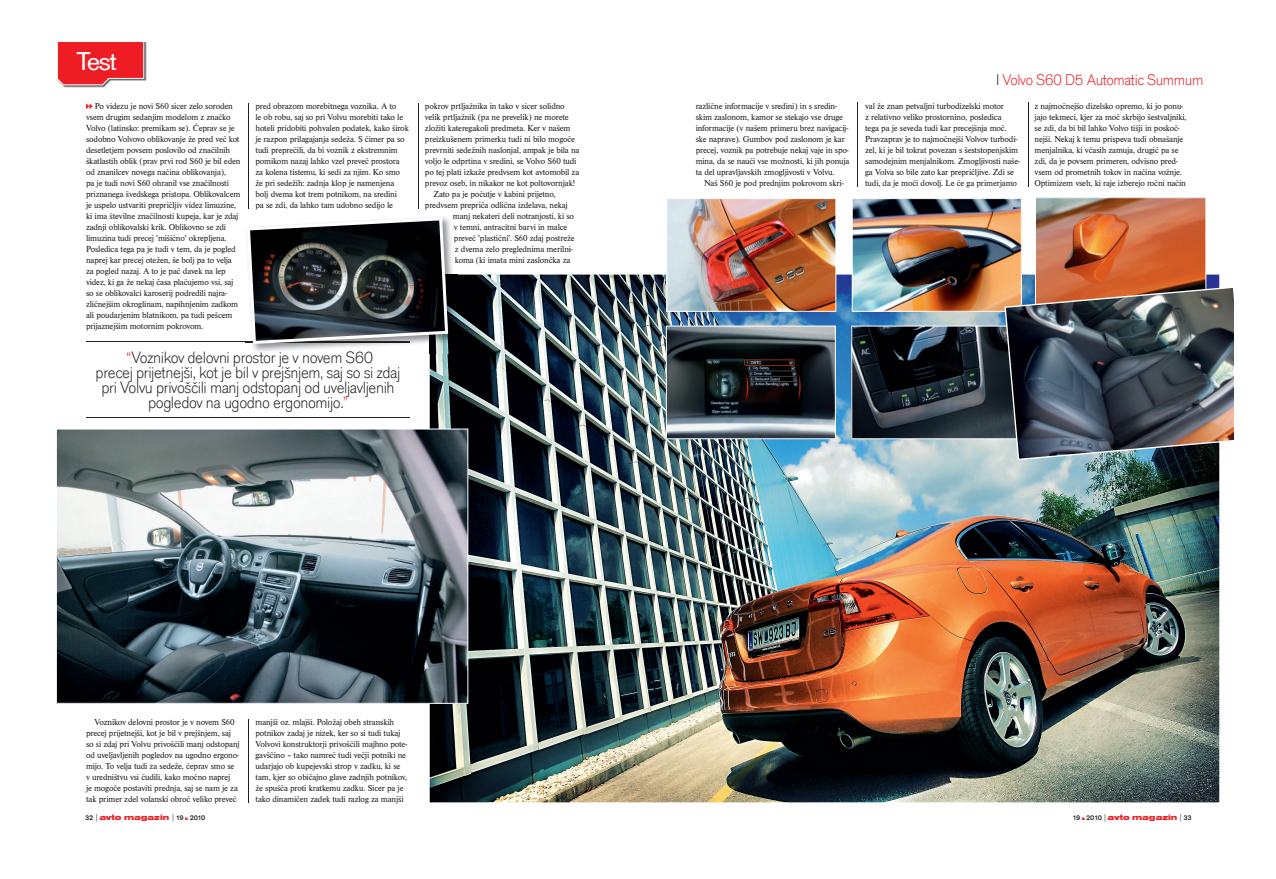
<style>
.page{position:relative;width:1276px;height:879px;background:#fff}
.page>*{position:absolute;margin:0;border:0;box-sizing:border-box;transform-origin:0 0}
.t1{font:26.7px "Accius T";color:#fff}
.t2{font:17px/15px "Accius T Ligh";letter-spacing:-.025em;color:#231f20;text-align:center}
.t3{font:16px "Accius T Ligh";letter-spacing:-.025em;color:#ee1d23}
.t4{font:9px/11px "Nimbus Rom D";letter-spacing:-.02em;color:#231f20}
.t5{font:8px "Nimbus San D Blac Exte";color:#ee1d23}
.s1{color:#ee1d23}
.s2{color:#231f20}
.s3{font-family:"Accius T";font-weight:500;font-size:7px;color:#231f20}
.s4{font-family:"Accius T Ligh";font-size:9px;color:#231f20}
</style>
<div class="page">
<svg style="left:86px;top:103px;width:7px;height:6px"></svg>
<img style="left:62px;top:43px;width:84px;height:44px">
<svg style="left:57px;top:43px;width:87px;height:42px"></svg>
<img style="left:430px;top:275px;width:789px;height:527px">
<svg style="left:56px;top:428px;width:412px;height:276px"></svg>
<img style="left:666px;top:198px;width:170px;height:114px">
<svg style="left:666px;top:325px;width:170px;height:114px"></svg>
<hr style="left:86px;top:342px;width:324px;height:1px;background:#231f20">
<hr style="left:86px;top:417px;width:324px;height:1px;background:#231f20">
<img style="left:245px;top:341px;width:185px;height:12px">
<img style="left:430px;top:344px;width:27px;height:9px">
<img style="left:245px;top:352px;width:128px;height:1px">
<svg style="left:247px;top:217px;width:210px;height:127px"></svg>
<img style="left:851px;top:197px;width:382px;height:263px">
<hr style="left:248px;top:103px;width:1px;height:105px;background:#231f20">
<hr style="left:248px;top:719px;width:1px;height:83px;background:#231f20">
<hr style="left:418px;top:103px;width:1px;height:105px;background:#231f20">
<hr style="left:857px;top:102px;width:1px;height:84px;background:#231f20">
<hr style="left:1028px;top:102px;width:1px;height:84px;background:#231f20">
<h1 class="t1" style="left:77px;top:45px;width:42px">Test</h1>
<p class="t4" style="left:86px;top:100px;width:156px;text-indent:9px">Po videzu je novi S60 sicer zelo soroden vsem drugim sedanjim modelom z značko Volvo (latinsko: premikam se). Čeprav se je sodobno Volvovo oblikovanje že pred več kot desetletjem povsem poslovilo od značilnih škatlastih oblik (prav prvi rod S60 je bil eden od znanilcev novega načina oblikovanja),<br>pa je tudi novi S60 ohranil vse značilnosti priznanega švedskega pristopa. Oblikovalcem je uspelo ustvariti prepričljiv videz limuzine, ki ima številne značilnosti kupeja, kar je zdaj zadnji oblikovalski krik. Oblikovno se zdi limuzina tudi precej 'mišično' okrepljena.<br>Posledica tega pa je tudi v tem, da je pogled naprej kar precej otežen, še bolj pa to velja za pogled nazaj. A to je pač davek na lep videz, ki ga že nekaj časa plačujemo vsi, saj so se oblikovalci karoserij podredili najra&shy;zličnejšim okroglinam, napihnjenim zadkom ali poudarjenim blatnikom, pa tudi pešcem prijaznejšim motornim pokrovom.</p>
<p class="t4" style="left:255px;top:100px;width:155px">pred obrazom morebitnega voznika. A to<br>le ob robu, saj so pri Volvu morebiti tako le hoteli pridobiti pohvalen podatek, kako širok je razpon prilagajanja sedeža. S čimer pa so tudi preprečili, da bi voznik z ekstremnim pomikom nazaj lahko vzel preveč prostora za kolena tistemu, ki sedi za njim. Ko smo že pri sedežih: zadnja klop je namenjena bolj dvema kot trem potnikom, na sredini<br>pa se zdi, da lahko tam udobno sedijo le</p>
<h2 class="t2" style="left:96px;top:350px;width:306px"><span class="s1">“</span>Voznikov delovni pros or e v novem S60<br>precej prijetnejši, kot je bil v prejšnjem, saj so si zdaj pri Volvu privoščili manj odstopanj od uveljavljenih pogledov na ugodno ergonomijo.<span class="s1">”</span></h2>
<h2 class="t2" style="left:259px;top:350px;width:24px">t j</h2>
<p class="t4" style="left:425px;top:100px;width:141px">pokrov prtljažnika in tako v sicer solidno</p>
<p class="t4" style="left:425px;top:111px;width:145px">velik prtljažnik (pa ne prevelik) ne morete</p>
<p class="t4" style="left:425px;top:122px;width:147px">zložiti kateregakoli predmeta. Ker v našem</p>
<p class="t4" style="left:425px;top:133px;width:152px">preizkušenem primerku tudi ni bilo mogoče</p>
<p class="t4" style="left:425px;top:144px;width:156px">prevrniti sedežnih naslonjal, ampak je bila na</p>
<p class="t4" style="left:425px;top:155px;width:153px">voljo le odprtina v sredini, se Volvo S60 tudi</p>
<p class="t4" style="left:425px;top:166px;width:156px">po tej plati izkaže predvsem kot avtomobil za</p>
<p class="t4" style="left:425px;top:177px;width:152px">prevoz oseb, in nikakor ne kot poltovornjak!</p>
<p class="t4" style="left:433px;top:188px;width:124px">Zato pa je počutje v kabini prijetno,</p>
<p class="t4" style="left:425px;top:199px;width:144px">predvsem prepriča odlična izdelava, nekaj</p>
<p class="t4" style="left:453px;top:210px;width:123px">manj nekateri deli notranjosti, ki so</p>
<p class="t4" style="left:454px;top:221px;width:115px">v temni, antracitni barvi in malce</p>
<p class="t4" style="left:454px;top:232px;width:122px">preveč 'plastični'. S60 zdaj postreže</p>
<p class="t4" style="left:455px;top:243px;width:119px">z dvema zelo preglednima merilni-</p>
<p class="t4" style="left:455px;top:254px;width:117px">koma (ki imata mini zaslončka za</p>
<p class="t4" style="left:695px;top:100px;width:155px">različne informacije v sredini) in s sredin&shy;skim zaslonom, kamor se stekajo vse druge informacije (v našem primeru brez navigacij&shy;ske naprave). Gumbov pod zaslonom je kar precej, voznik pa potrebuje nekaj vaje in spo&shy;mina, da se nauči vse možnosti, ki jih ponuja ta del upravljavskih zmogljivosti v Volvu.</p>
<p class="t4" style="left:704px;top:177px;width:141px">Naš S60 je pod prednjim pokrovom skri-</p>
<h3 class="t3" style="left:996px;top:70px;width:209px"><span class="s2">I</span> Volvo S60 D5 Automatic Summum</h3>
<p class="t4" style="left:865px;top:100px;width:156px">val že znan petvaljni turbodizelski motor<br>z relativno veliko prostornino, posledica<br>tega pa je seveda tudi kar precejšnja moč.<br>Pravzaprav je to najmočnejši Volvov turbodi&shy;zel, ki je bil tokrat povezan s šeststopenjskim samodejnim menjalnikom. Zmogljivosti naše&shy;ga Volva so bile zato kar prepričljive. Zdi se tudi, da je moči dovolj. Le če ga primerjamo</p>
<p class="t4" style="left:1034px;top:100px;width:154px">z najmočnejšo dizelsko opremo, ki jo ponu&shy;jajo tekmeci, kjer za moč skrbijo šestvaljniki, se zdi, da bi bil lahko Volvo tišji in poskoč&shy;nejši. Nekaj k temu prispeva tudi obnašanje menjalnika, ki včasih zamuja, drugič pa se zdi, da je povsem primeren, odvisno pred&shy;vsem od prometnih tokov in načina vožnje.<br>Optimizem vseh, ki raje izberejo ročni način</p>
<p class="t4" style="left:86px;top:716px;width:155px;text-indent:9px">Voznikov delovni prostor je v novem S60 precej prijetnejši, kot je bil v prejšnjem, saj so si zdaj pri Volvu privoščili manj odstopanj od uveljavljenih pogledov na ugodno ergono&shy;mijo. To velja tudi za sedeže, čeprav smo se v uredništvu vsi čudili, kako močno naprej<br>je mogoče postaviti prednja, saj se nam je za tak primer zdel volanski obroč veliko preveč</p>
<p class="t4" style="left:255px;top:716px;width:153px">manjši oz. mlajši. Položaj obeh stranskih potnikov zadaj je nizek, ker so si tudi tukaj Volvovi konstruktorji privoščili majhno pote&shy;gavščino – tako namreč tudi večji potniki ne udarjajo ob kupejevski strop v zadku, ki se tam, kjer so običajno glave zadnjih potnikov, že spušča proti kratkemu zadku. Sicer pa je tako dinamičen zadek tudi razlog za manjši</p>
<p class="t5" style="left:85px;top:813px;width:122px"><span class="s3">32</span> <span class="s4">|</span>avto maga zin <span class="s4">|</span> <span class="s3">19</span> ■ <span class="s3">2010</span></p>
<p class="t5" style="left:1072px;top:813px;width:120px"><span class="s3">19</span> ■ <span class="s3">2010</span> <span class="s4">|</span>avto maga zin <span class="s4">|</span> <span class="s3">33</span></p>
</div>
